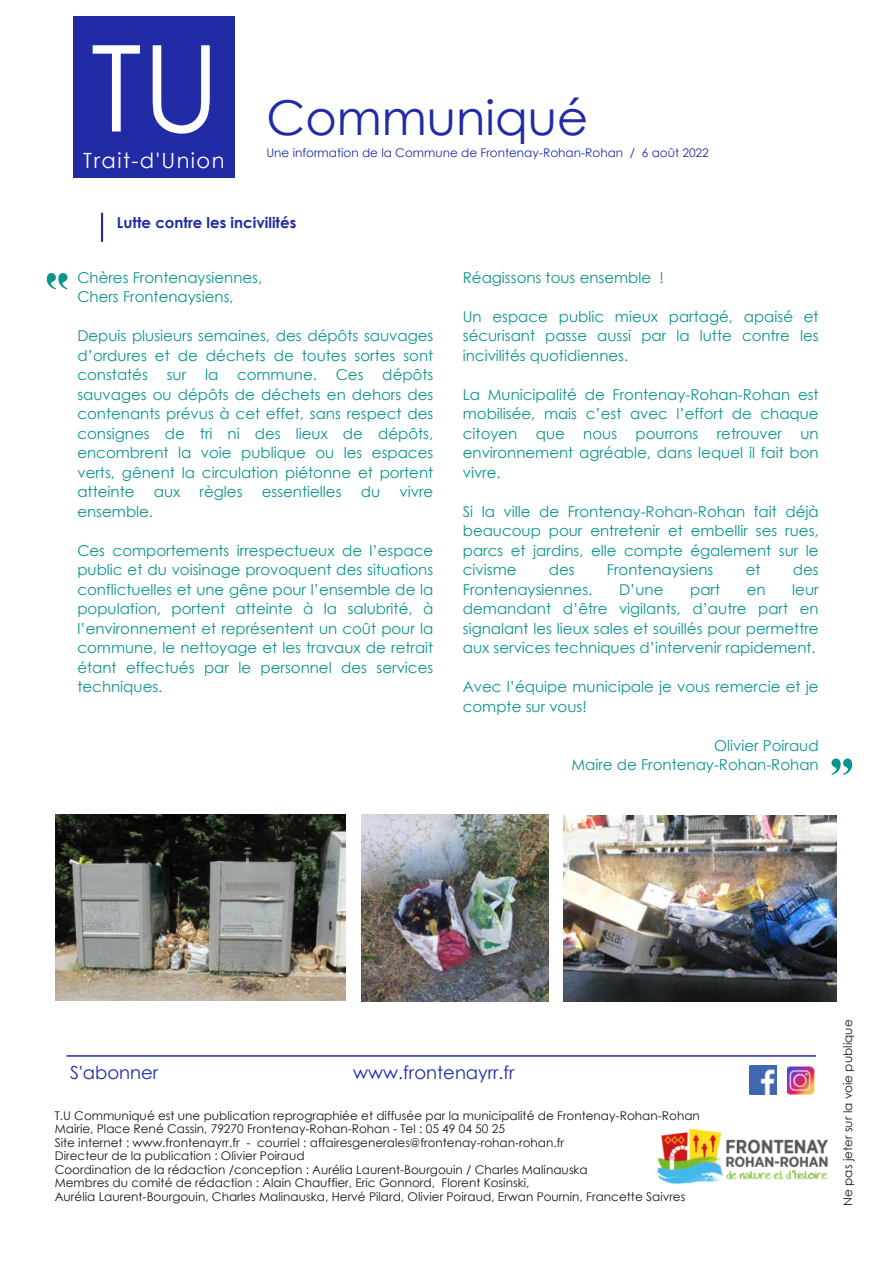
<style>
.page{position:relative;width:893px;height:1263px;background:#fff}
.page>*{position:absolute;margin:0;border:0;box-sizing:border-box;transform-origin:0 0}
.t1{font:120px "Century Gothic";color:#fff}
.t2{font:60px "Engravers";color:#09948e}
.t3{font:48px "Century Gothic";color:#212ba5}
.t4{font:21px "Century Gothic";letter-spacing:.07em;color:#fff}
.t5{font:18px "Century Gothic";color:#212ba5}
.t6{font:15px/19.5px "Century Gothic";color:#09948e;text-align:justify}
.t7{font:700 15px "Century Gothic";color:#212ba5}
.t8{font:12px/13.5px "Century Gothic";color:#181715}
.t9{font:12px "Century Gothic";color:#212ba5}
</style>
<div class="page">
<div style="left:74px;top:16px;width:161px;height:162px;background:#212ba5"></div>
<img style="left:787px;top:1066px;width:28px;height:30px">
<img style="left:749px;top:1066px;width:28px;height:29px">
<hr style="left:67px;top:1055px;width:749px;height:2px;background:#212ba5">
<img style="left:655px;top:1128px;width:174px;height:56px">
<img style="left:55px;top:815px;width:291px;height:185px">
<img style="left:361px;top:815px;width:188px;height:186px">
<img style="left:564px;top:816px;width:273px;height:185px">
<hr style="left:101px;top:213px;width:2px;height:29px;background:#212ba5">
<h1 class="t1" style="left:91px;top:38px;width:131px">TU</h1>
<h3 class="t4" style="left:83px;top:151px;width:143px">Trait-d'Union</h3>
<h3 class="t3" style="left:266px;top:97px;width:323px">Communiqué</h3>
<p class="t9" style="left:266px;top:148px;width:444px">Une information de la Commune de Frontenay-Rohan-Rohan / 6 août 2022</p>
<p class="t7" style="left:117px;top:214px;width:181px">Lutte contre les incivilités</p>
<p class="t6" style="left:77px;top:269px;width:186px">Chères Frontenaysiennes,<br>Chers Frontenaysiens,</p>
<p class="t6" style="left:77px;top:327px;width:357px">Depuis plusieurs semaines, des dépôts sauvages d’ordures et de déchets de toutes sortes sont constatés</p>
<p class="t6" style="left:77px;top:366px;width:357px;text-indent:305px">dépôts sauvages ou dépôts de déchets en dehors des contenants prévus à cet effet, sans respect des consignes de tri ni des lieux de dépôts, encombrent la voie publique ou les espaces verts, gênent la circulation piétonne et portent atteinte</p>
<p class="t6" style="left:167px;top:366px;width:21px">sur</p>
<p class="t6" style="left:205px;top:366px;width:15px">la</p>
<p class="t6" style="left:237px;top:366px;width:81px">commune.</p>
<p class="t6" style="left:336px;top:366px;width:29px">Ces</p>
<p class="t6" style="left:154px;top:483px;width:28px">aux</p>
<p class="t6" style="left:200px;top:483px;width:44px">règles</p>
<p class="t6" style="left:262px;top:483px;width:81px">essentielles</p>
<p class="t6" style="left:361px;top:483px;width:21px">du</p>
<p class="t6" style="left:400px;top:483px;width:35px">vivre</p>
<p class="t6" style="left:77px;top:503px;width:77px">ensemble.</p>
<p class="t6" style="left:77px;top:542px;width:357px">Ces comportements irrespectueux de l’espace public et du voisinage provoquent des situations conflictuelles et une gêne pour l’ensemble de la population, portent atteinte à la salubrité, à l’environnement et représentent un coût pour la commune, le nettoyage et les travaux de retrait étant effectués par le personnel des services techniques.</p>
<p class="t6" style="left:463px;top:269px;width:203px">Réagissons tous ensemble !</p>
<p class="t6" style="left:463px;top:308px;width:357px">Un espace public mieux partagé, apaisé et sécurisant passe aussi par la lutte contre les incivilités quotidiennes.</p>
<p class="t6" style="left:463px;top:386px;width:357px">La Municipalité de Frontenay-Rohan-Rohan est mobilisée, mais c’est avec l’effort de chaque citoyen que nous pourrons retrouver un environnement agréable, dans lequel il fait bon vivre.</p>
<p class="t6" style="left:463px;top:503px;width:357px">Si la ville de Frontenay-Rohan-Rohan fait déjà beaucoup pour entretenir et embellir ses rues, parcs et jardins, elle compte également sur le civisme</p>
<p class="t6" style="left:549px;top:561px;width:27px">des</p>
<p class="t6" style="left:607px;top:561px;width:108px">Frontenaysiens</p>
<p class="t6" style="left:746px;top:561px;width:16px">et</p>
<p class="t6" style="left:793px;top:561px;width:27px">des</p>
<p class="t6" style="left:463px;top:581px;width:131px">Frontenaysiennes.</p>
<p class="t6" style="left:619px;top:581px;width:46px">D’une</p>
<p class="t6" style="left:690px;top:581px;width:31px">part</p>
<p class="t6" style="left:747px;top:581px;width:20px">en</p>
<p class="t6" style="left:463px;top:581px;width:357px;text-indent:329px">leur demandant d’être vigilants, d’autre part en signalant les lieux sales et souillés pour permettre aux services techniques d’intervenir rapidement.</p>
<p class="t6" style="left:463px;top:678px;width:357px">Avec l’équipe municipale je vous remercie et je compte sur vous!</p>
<p class="t6" style="left:571px;top:737px;width:249px;text-align:right">Olivier Poiraud<br>Maire de Frontenay-Rohan-Rohan</p>
<h2 class="t2" style="left:824px;top:744px;width:37px">"</h2>
<p class="t5" style="left:70px;top:1065px;width:90px">S'abonner</p>
<p class="t5" style="left:353px;top:1065px;width:163px">www.frontenayrr.fr</p>
<p class="t8" style="left:55px;top:1109px;width:647px">T.U Communiqué est une publication reprographiée et diffusée par la municipalité de Frontenay-Rohan-Rohan Mairie, Place René Cassin, 79270 Frontenay-Rohan-Rohan - Tel : 05 49 04 50 25<br>Site internet : www.frontenayrr.fr - courriel : affairesgenerales@frontenay-rohan-rohan.fr<br>Directeur de la publication : Olivier Poiraud<br>Coordination de la rédaction /conception : Aurélia Laurent-Bourgouin / Charles Malinauska<br>Membres du comité de rédaction : Alain Chauffier, Eric Gonnord, Florent Kosinski,<br>Aurélia Laurent-Bourgouin, Charles Malinauska, Hervé Pilard, Olivier Poiraud, Erwan Pournin, Francette Saivres</p>
<p class="t8" style="left:842px;top:1206px;width:188px;rotate:-90deg">Ne pas jeter sur la voie publique</p>
</div>
